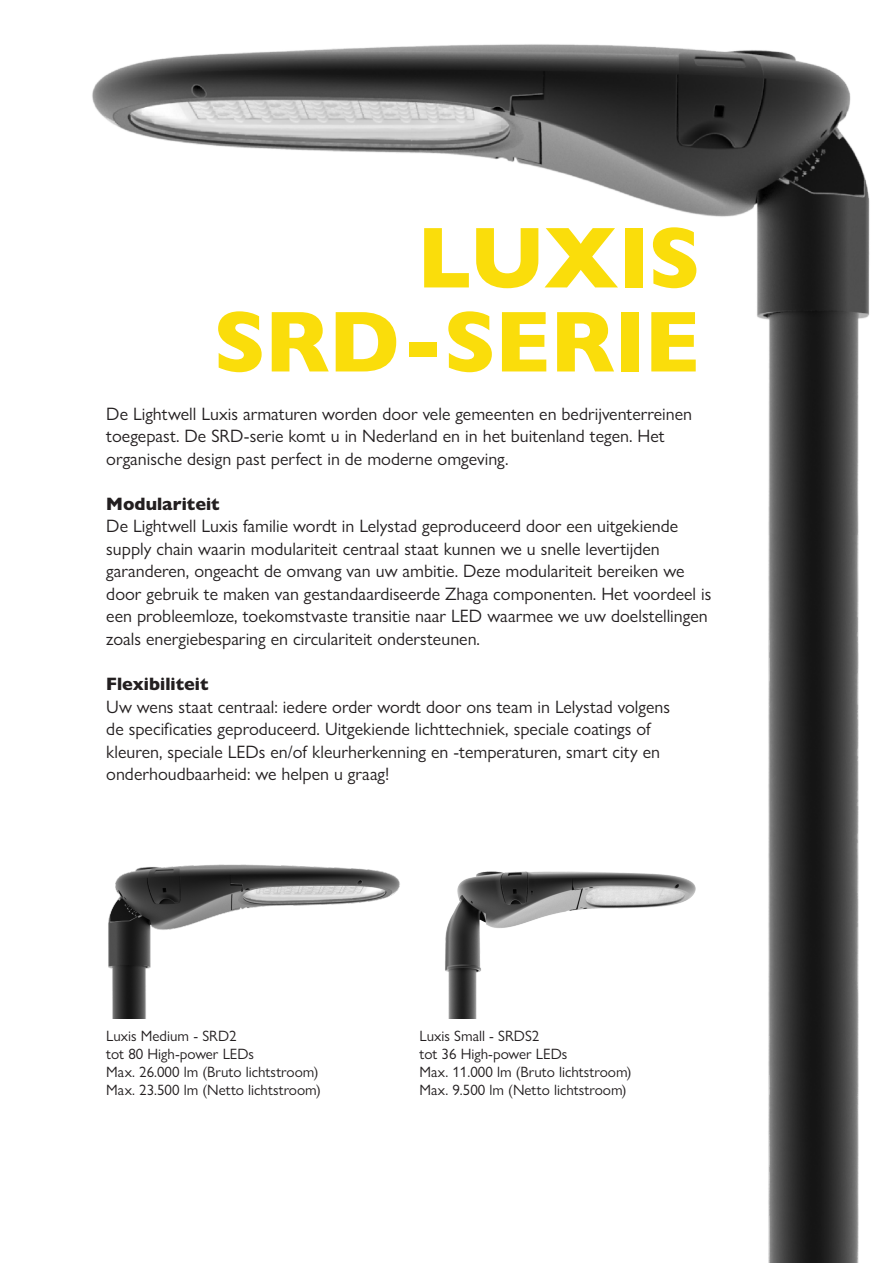
<style>
.page{position:relative;width:893px;height:1263px;background:#fff}
.page>*{position:absolute;margin:0;border:0;box-sizing:border-box;transform-origin:0 0}
.Section_Title{font:800 87px "Gill Sans Nova";color:#fadd0b}
.Standaard{font:18px/22.5px "Gill Sans Nova";color:#231f20}
.Kop_2{font:800 18px "Gill Sans Nova";color:#231f20}
.References{font:15px "Gill Sans Nova";color:#231f20}
</style>
<div class="page">
<img style="left:92px;top:44px;width:778px;height:1219px">
<img style="left:420px;top:859px;width:292px;height:159px">
<img style="left:106px;top:859px;width:295px;height:159px">
<p class="Section_Title" style="left:418px;top:203px;width:284px">LUXIS</p>
<p class="Section_Title" style="left:214px;top:287px;width:488px">SRD-SERIE</p>
<p class="Standaard" style="left:106px;top:402px;width:587px">De Lightwell Luxis armaturen worden door vele gemeenten en bedrijventerreinen toegepast. De SRD-serie komt u in Nederland en in het buitenland tegen. Het organische design past perfect in de moderne omgeving.</p>
<p class="Kop_2" style="left:106px;top:493px;width:115px">Modulariteit</p>
<p class="Standaard" style="left:106px;top:515px;width:607px">De Lightwell Luxis familie wordt in Lelystad geproduceerd door een uitgekiende supply chain waarin modulariteit centraal staat kunnen we u snelle levertijden garanderen, ongeacht de omvang van uw ambitie. Deze modulariteit bereiken we door gebruik te maken van gestandaardiseerde Zhaga componenten. Het voordeel is een probleemloze, toekomstvaste transitie naar LED waarmee we uw doelstellingen zoals energiebesparing en circulariteit ondersteunen.</p>
<p class="Kop_2" style="left:106px;top:673px;width:104px">Flexibiliteit</p>
<p class="Standaard" style="left:106px;top:695px;width:565px">Uw wens staat centraal: iedere order wordt door ons team in Lelystad volgens de specificaties geproduceerd. Uitgekiende lichttechniek, speciale coatings of kleuren, speciale LEDs en/of kleurherkenning en -temperaturen, smart city en onderhoudbaarheid: we helpen u graag!</p>
<p class="References" style="left:106px;top:1027px;width:132px">Luxis Medium - SRD2</p>
<p class="References" style="left:106px;top:1045px;width:149px">tot 80 High-power LEDs</p>
<p class="References" style="left:106px;top:1063px;width:214px">Max. 26.000 lm (Bruto lichtstroom)</p>
<p class="References" style="left:106px;top:1081px;width:216px">Max. 23.500 lm (Netto lichtstroom)</p>
<p class="References" style="left:420px;top:1027px;width:121px">Luxis Small - SRDS2</p>
<p class="References" style="left:420px;top:1045px;width:149px">tot 36 High-power LEDs</p>
<p class="References" style="left:420px;top:1063px;width:214px">Max. 11.000 lm (Bruto lichtstroom)</p>
<p class="References" style="left:420px;top:1081px;width:209px">Max. 9.500 lm (Netto lichtstroom)</p>
</div>
